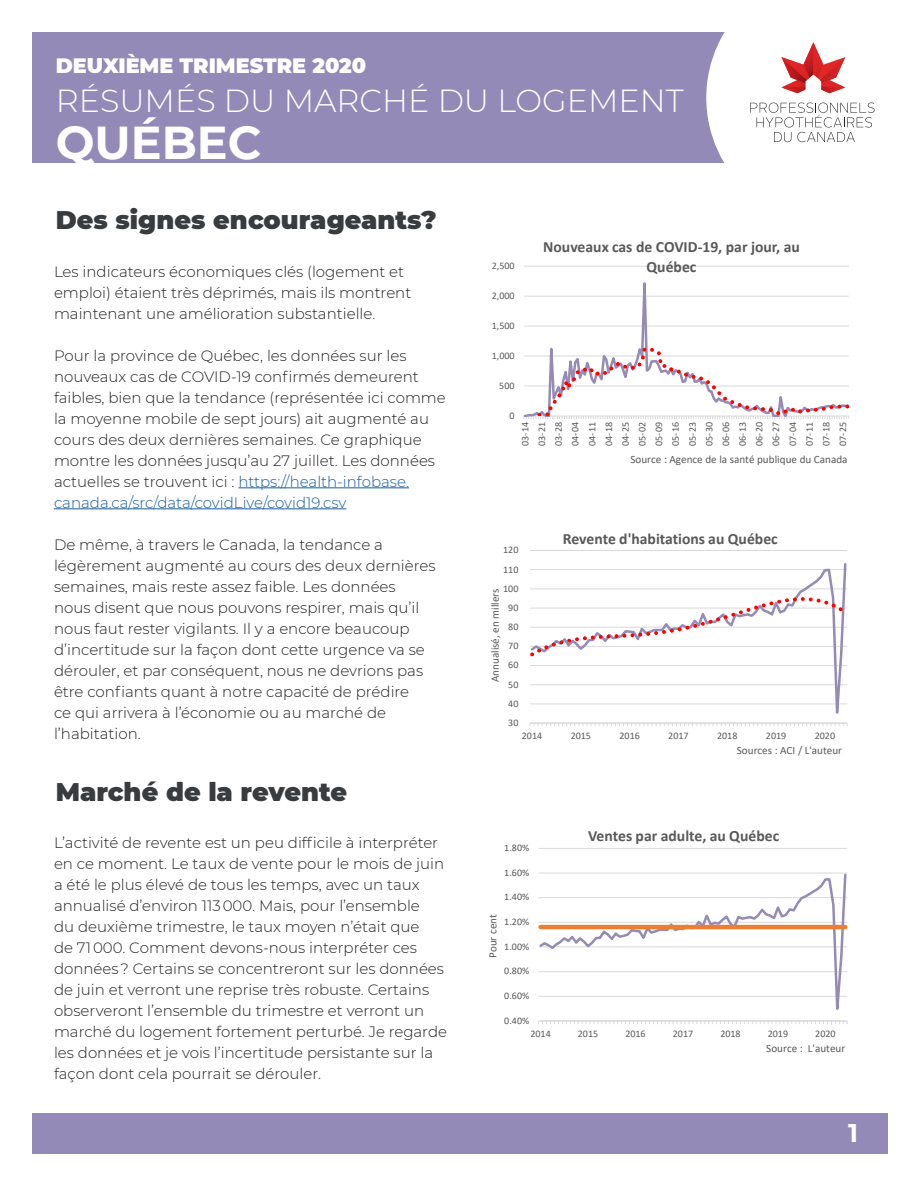
<style>
.page{position:relative;width:918px;height:1188px;background:#fff}
.page>*{position:absolute;margin:0;border:0;box-sizing:border-box;transform-origin:0 0}
.t1{font:700 46.05px "Montserrat";color:#fff}
.t2{font:300 31.8px "Montserrat";color:#fff}
.t3{font:900 25.5px "Montserrat";color:#393c3f}
.t4{font:700 25.5px "Montserrat";color:#fff}
.t5{font:900 20.7px "Montserrat";color:#fff}
.t6{font:700 15.6px/19.2px "Calibri";color:#595959;text-align:center}
.t7{font:300 15px/21px "Montserrat";color:#231f20}
.t8{font:11.1px "Calibri";color:#595959}
.t9{font:10.05px/16.6px "Calibri";color:#595959;text-align:justify}
.s1{color:#175d9e}
</style>
<div class="page">
<div style="left:32px;top:32px;width:850px;height:131px;background:#948ab8"></div>
<div style="left:33px;top:1113px;width:855px;height:40px;background:#948ab8"></div>
<div style="left:706px;top:32px;width:176px;height:131px;background:#fff"></div>
<svg style="left:782px;top:42px;width:63px;height:51px;background:#e99697"></svg>
<svg style="left:750px;top:103px;width:125px;height:39px;background:#e9e8e8"></svg>
<hr style="left:238px;top:487px;width:171px;height:1px;background:#175d9e">
<hr style="left:54px;top:508px;width:292px;height:1px;background:#175d9e">
<svg style="left:524px;top:266px;width:325px;height:78px"></svg>
<svg style="left:523px;top:344px;width:326px;height:75px"></svg>
<hr style="left:530px;top:550px;width:317px;height:1px;background:#d9d9d9">
<svg style="left:530px;top:724px;width:318px;height:2px"></svg>
<svg style="left:530px;top:563px;width:318px;height:161px"></svg>
<svg style="left:530px;top:595px;width:317px;height:65px"></svg>
<hr style="left:539px;top:848px;width:308px;height:1px;background:#d9d9d9">
<svg style="left:538px;top:1021px;width:310px;height:3px"></svg>
<svg style="left:539px;top:872px;width:309px;height:150px"></svg>
<hr style="left:541px;top:925px;width:304px;height:4px;background:#ed7d31">
<p class="t5" style="left:56px;top:51px;width:312px">DEUXIÈME TRIMESTRE 2020</p>
<p class="t2" style="left:56px;top:79px;width:629px">RÉSUMÉS DU MARCHÉ DU LOGEMENT</p>
<p class="t1" style="left:56px;top:110px;width:207px">QUÉBEC</p>
<p class="t3" style="left:56px;top:201px;width:382px">Des signes encourageants?</p>
<p class="t7" style="left:54px;top:260px;width:359px">Les indicateurs économiques clés (logement et emploi) étaient très déprimés, mais ils montrent maintenant une amélioration substantielle.</p>
<p class="t7" style="left:54px;top:344px;width:393px">Pour la province de Québec, les données sur les nouveaux cas de COVID-19 confirmés demeurent faibles, bien que la tendance (représentée ici comme la moyenne mobile de sept jours) ait augmenté au cours des deux dernières semaines. Ce graphique montre les données jusqu’au 27 juillet. Les données actuelles se trouvent ici : <span class="s1">https://health-infobase. canada.ca/src/data/covidLive/covid19.csv</span></p>
<p class="t7" style="left:54px;top:533px;width:383px">De même, à travers le Canada, la tendance a légèrement augmenté au cours des deux dernières semaines, mais reste assez faible. Les données nous disent que nous pouvons respirer, mais qu’il nous faut rester vigilants. Il y a encore beaucoup d’incertitude sur la façon dont cette urgence va se dérouler, et par conséquent, nous ne devrions pas être confiants quant à notre capacité de prédire<br>ce qui arrivera à l’économie ou au marché de l’habitation.</p>
<p class="t3" style="left:56px;top:773px;width:293px">Marché de la revente</p>
<p class="t7" style="left:54px;top:832px;width:395px">L’activité de revente est un peu difficile à interpréter en ce moment. Le taux de vente pour le mois de juin a été le plus élevé de tous les temps, avec un taux annualisé d’environ 113 000. Mais, pour l’ensemble<br>du deuxième trimestre, le taux moyen n’était que<br>de 71 000. Comment devons-nous interpréter ces données ? Certains se concentreront sur les données de juin et verront une reprise très robuste. Certains observeront l’ensemble du trimestre et verront un marché du logement fortement perturbé. Je regarde les données et je vois l’incertitude persistante sur la façon dont cela pourrait se dérouler.</p>
<p class="t9" style="left:492px;top:257px;width:24px">2,500</p>
<p class="t9" style="left:492px;top:287px;width:24px">2,000</p>
<p class="t9" style="left:492px;top:317px;width:24px">1,500</p>
<p class="t9" style="left:492px;top:347px;width:24px">1,000</p>
<p class="t9" style="left:499px;top:377px;width:17px">500</p>
<p class="t9" style="left:509px;top:407px;width:7px">0</p>
<p class="t6" style="left:543px;top:237px;width:258px">Nouveaux cas de COVID-19, par jour, au<br>Québec</p>
<p class="t9" style="left:517px;top:446px;width:25px;rotate:-90deg">03-14<br>03-21<br>03-28<br>04-04<br>04-11<br>04-18<br>04-25<br>05-02<br>05-09<br>05-16<br>05-23<br>05-30<br>06-06<br>06-13<br>06-20<br>06-27<br>07-04<br>07-11<br>07-18<br>07-25</p>
<p class="t8" style="left:630px;top:452px;width:219px">Source : Agence de la santé publique du Canada</p>
<p class="t9" style="left:503px;top:541px;width:17px">120</p>
<p class="t9" style="left:503px;top:561px;width:17px">110</p>
<p class="t9" style="left:503px;top:580px;width:17px">100</p>
<p class="t8" style="left:487px;top:682px;width:95px;rotate:-90deg">Annualisé, en millers</p>
<p class="t9" style="left:508px;top:599px;width:12px">90</p>
<p class="t9" style="left:508px;top:618px;width:12px">80</p>
<p class="t9" style="left:508px;top:637px;width:12px">70</p>
<p class="t9" style="left:508px;top:657px;width:12px">60</p>
<p class="t9" style="left:508px;top:676px;width:12px">50</p>
<p class="t9" style="left:508px;top:695px;width:12px">40</p>
<p class="t9" style="left:508px;top:714px;width:12px">30</p>
<p class="t6" style="left:563px;top:529px;width:216px">Revente d'habitations au Québec</p>
<p class="t9" style="left:522px;top:727px;width:22px">2014</p>
<p class="t9" style="left:571px;top:727px;width:22px">2015</p>
<p class="t9" style="left:619px;top:727px;width:22px">2016</p>
<p class="t9" style="left:668px;top:727px;width:22px">2017</p>
<p class="t9" style="left:717px;top:727px;width:22px">2018</p>
<p class="t9" style="left:766px;top:727px;width:22px">2019</p>
<p class="t9" style="left:815px;top:727px;width:22px">2020</p>
<p class="t9" style="left:504px;top:839px;width:26px">1.80%</p>
<p class="t9" style="left:504px;top:864px;width:26px">1.60%</p>
<p class="t8" style="left:485px;top:958px;width:45px;rotate:-90deg">Pour cent</p>
<p class="t9" style="left:504px;top:889px;width:26px">1.40%</p>
<p class="t9" style="left:504px;top:913px;width:26px">1.20%</p>
<p class="t9" style="left:504px;top:938px;width:26px">1.00%</p>
<p class="t9" style="left:504px;top:963px;width:26px">0.80%</p>
<p class="t9" style="left:504px;top:987px;width:26px">0.60%</p>
<p class="t9" style="left:504px;top:1012px;width:26px">0.40%</p>
<p class="t8" style="left:737px;top:743px;width:107px">Sources : ACI / L'auteur</p>
<p class="t6" style="left:588px;top:826px;width:193px">Ventes par adulte, au Québec</p>
<p class="t9" style="left:530px;top:1025px;width:22px">2014</p>
<p class="t9" style="left:578px;top:1025px;width:22px">2015</p>
<p class="t9" style="left:625px;top:1025px;width:22px">2016</p>
<p class="t9" style="left:673px;top:1025px;width:22px">2017</p>
<p class="t9" style="left:720px;top:1025px;width:22px">2018</p>
<p class="t9" style="left:768px;top:1025px;width:22px">2019</p>
<p class="t9" style="left:815px;top:1025px;width:22px">2020</p>
<p class="t8" style="left:766px;top:1041px;width:80px">Source : L'auteur</p>
<p class="t4" style="left:848px;top:1115px;width:11px">1</p>
</div>
